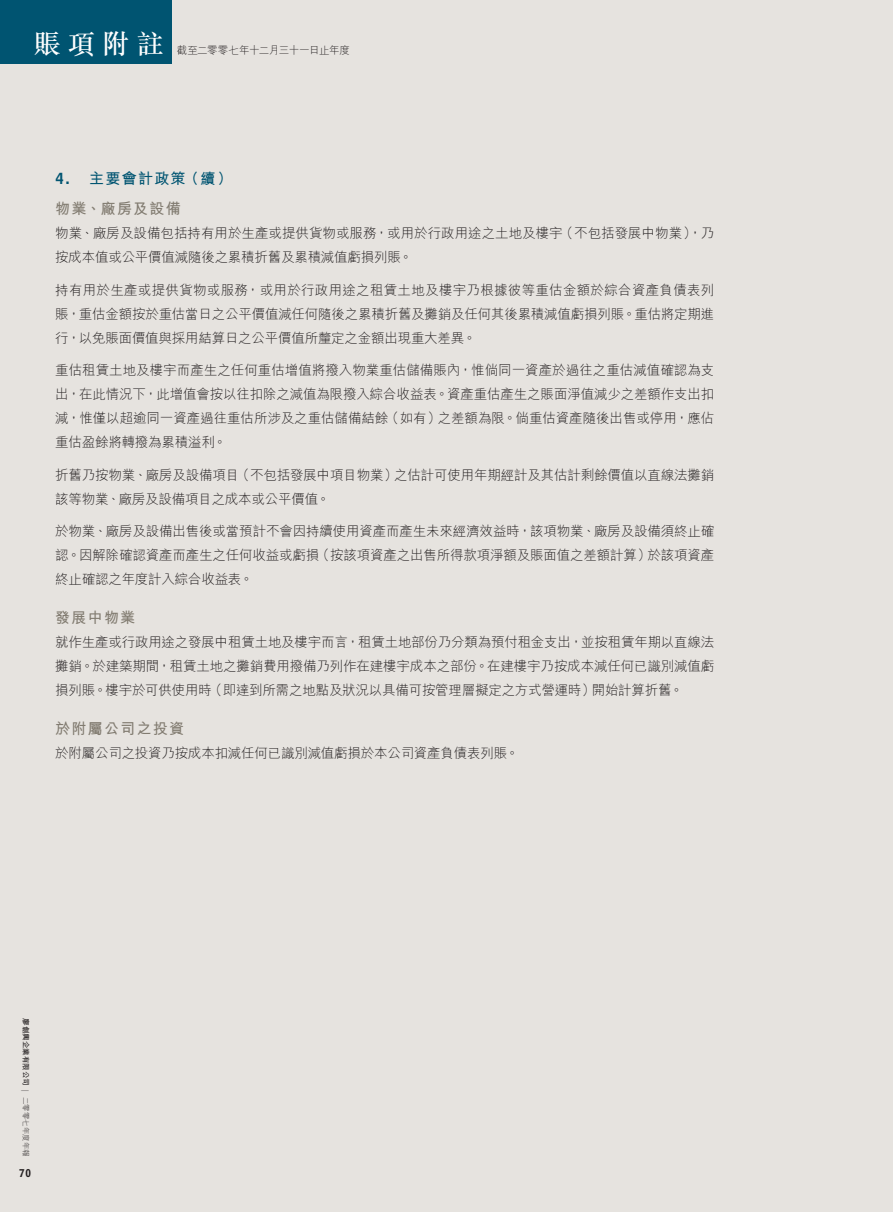
<style>
.page{position:relative;width:893px;height:1212px;background:#e6e3df}
.page>*{position:absolute;margin:0;border:0;box-sizing:border-box;transform-origin:0 0}
.t1{font:500 27px "M Sung HK";color:#fff}
.t2{font:700 15px/30.3px "M Hei HK";letter-spacing:.085em;color:#005471}
.t3{font:700 15px "M Hei HK";letter-spacing:.085em;color:#817b70}
.t4{font:300 13.5px/24px "M Hei HK";letter-spacing:-.015em;color:#231f20;text-align:justify}
.t5{font:300 10.5px "M Hei HK";letter-spacing:-.04em;color:#231f20}
.t6{font:900 10.5px "Grotesque MT Std";color:#231f20}
.t7{font:700 7.5px "M Hei HK";color:#231f20}
.s1{font-family:"Grotesque MT Std";font-weight:900}
.s2{color:#817b70}
.s3{font-family:"Grotesque MT Std";font-weight:300;font-stretch:condensed}
.s4{font-weight:300}
</style>
<div class="page">
<div style="left:0;top:0;width:172px;height:64px;background:#005471"></div>
<p class="t1" style="left:34px;top:33px;width:131px">賬項附註</p>
<p class="t5" style="left:177px;top:46px;width:175px">截至二零零七年十二月三十一日止年度</p>
<p class="t2" style="left:55px;top:165px;width:179px"><span class="s1">4.</span> 主要會計政策（續）<span class="s2">物業、廠房及設備</span></p>
<p class="t4" style="left:55px;top:223px;width:661px">物業、廠房及設備包括持有用於生產或提供貨物或服務，或用於行政用途之土地及樓宇（不包括發展中物業），乃按成本值或公平價值減隨後之累積折舊及累積減值虧損列賬。</p>
<p class="t4" style="left:55px;top:279px;width:661px">持有用於生產或提供貨物或服務，或用於行政用途之租賃土地及樓宇乃根據彼等重估金額於綜合資產負債表列賬，重估金額按於重估當日之公平價值減任何隨後之累積折舊及攤銷及任何其後累積減值虧損列賬。重估將定期進行，以免賬面價值與採用結算日之公平價值所釐定之金額出現重大差異。</p>
<p class="t4" style="left:55px;top:360px;width:661px">重估租賃土地及樓宇而產生之任何重估增值將撥入物業重估儲備賬內，惟倘同一資產於過往之重估減值確認為支出，在此情況下，此增值會按以往扣除之減值為限撥入綜合收益表。資產重估產生之賬面淨值減少之差額作支出扣減，惟僅以超逾同一資產過往重估所涉及之重估儲備結餘（如有）之差額為限。倘重估資產隨後出售或停用，應佔重估盈餘將轉撥為累積溢利。</p>
<p class="t4" style="left:55px;top:464px;width:661px">折舊乃按物業、廠房及設備項目（不包括發展中項目物業）之估計可使用年期經計及其估計剩餘價值以直線法攤銷該等物業、廠房及設備項目之成本或公平價值。</p>
<p class="t4" style="left:55px;top:521px;width:661px">於物業、廠房及設備出售後或當預計不會因持續使用資產而產生未來經濟效益時，該項物業、廠房及設備須終止確認。因解除確認資產而產生之任何收益或虧損（按該項資產之出售所得款項淨額及賬面值之差額計算）於該項資產終止確認之年度計入綜合收益表。</p>
<p class="t3" style="left:55px;top:611px;width:82px">發展中物業</p>
<p class="t4" style="left:55px;top:632px;width:661px">就作生產或行政用途之發展中租賃土地及樓宇而言，租賃土地部份乃分類為預付租金支出，並按租賃年期以直線法攤銷。於建築期間，租賃土地之攤銷費用撥備乃列作在建樓宇成本之部份。在建樓宇乃按成本減任何已識別減值虧損列賬。樓宇於可供使用時（即達到所需之地點及狀況以具備可按管理層擬定之方式營運時）開始計算折舊。</p>
<p class="t3" style="left:55px;top:722px;width:130px">於附屬公司之投資</p>
<p class="t4" style="left:55px;top:743px;width:465px">於附屬公司之投資乃按成本扣減任何已識別減值虧損於本公司資產負債表列賬。</p>
<p class="t7" style="left:29px;top:1018px;width:140px;rotate:90deg">廖創興企業有限公司 <span class="s3">|</span> <span class="s4">二零零七年度年報</span></p>
<p class="t6" style="left:19px;top:1169px;width:14px">70</p>
</div>
